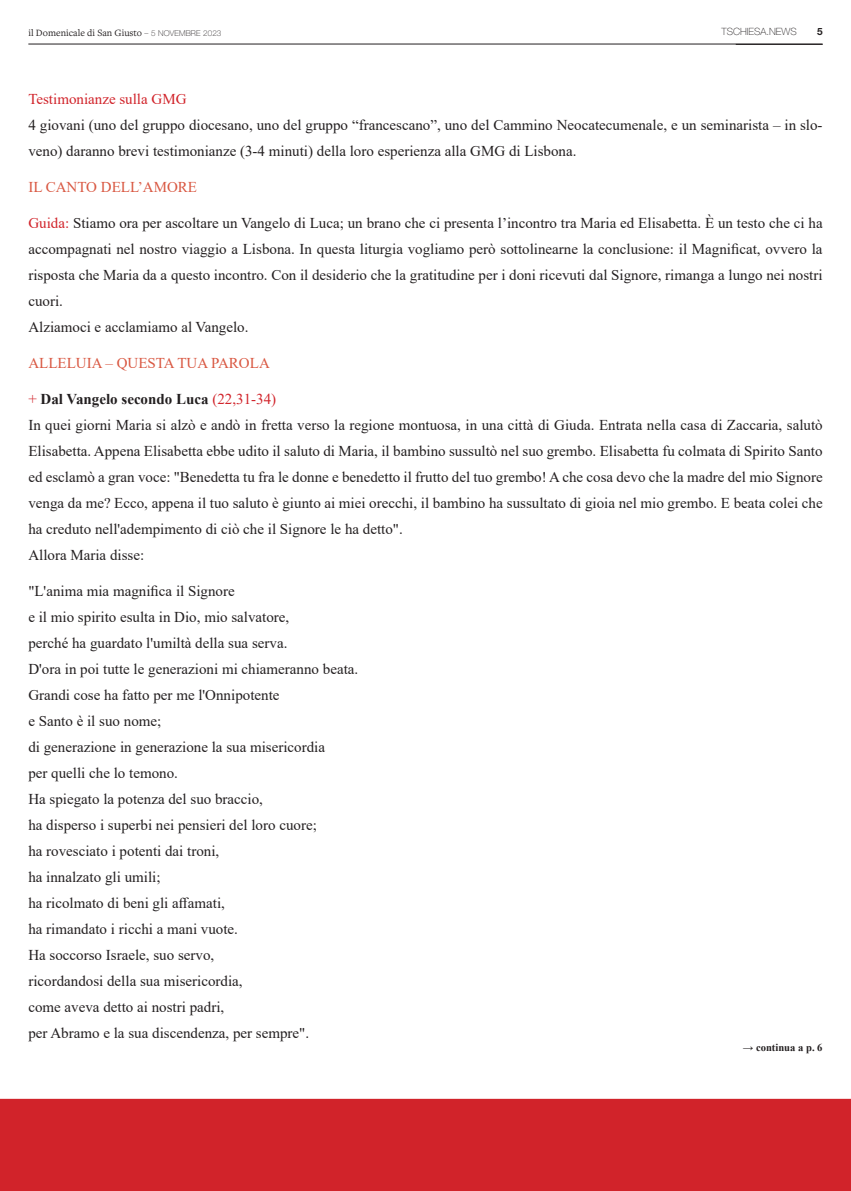
<style>
.page{position:relative;width:851px;height:1191px;background:#fff}
.page>*{position:absolute;margin:0;border:0;box-sizing:border-box;transform-origin:0 0}
.t1{font:15px/26px "Times New Roman";color:#231f20;text-align:justify}
.t2{font:15px "Times New Roman";color:#d95842}
.t3{font:700 15px "Times New Roman";color:#231f20}
.t4{font:15px "Times New Roman";color:#d1232a}
.t5{font:700 10.6px "Times New Roman";color:#231f20}
.t6{font:10px "Freight Text Pro";color:#231f20}
.t7{font:100 10px "Helvetica Neue LT Std";color:#231f20}
.t8{font:700 10px "Helvetica Neue LT Std";color:#231f20}
.s1{font-family:"Helvetica Neue LT Std";font-weight:100;font-size:8px}
.s2{color:#d1232a}
.s3{font-weight:400;color:#d1232a}
</style>
<div class="page">
<hr style="left:28px;top:44px;width:794px;height:1px;background:#231f20">
<div style="left:0;top:1098px;width:850px;height:93px;background:#d1232a"></div>
<p class="t6" style="left:28px;top:26px;width:194px">il Domenicale di San Giusto <span class="s1">– 5 NOVEMBRE 2023</span></p>
<p class="t7" style="left:721px;top:26px;width:77px">TSCHIESA.NEWS</p>
<p class="t8" style="left:816px;top:26px;width:7px">5</p>
<p class="t4" style="left:28px;top:88px;width:160px">Testimonianze sulla GMG</p>
<p class="t1" style="left:28px;top:111px;width:795px">4 giovani (uno del gruppo diocesano, uno del gruppo “francescano”, uno del Cammino Neocatecumenale, e un seminarista – in slo&shy;veno) daranno brevi testimonianze (3-4 minuti) della loro esperienza alla GMG di Lisbona.</p>
<p class="t2" style="left:28px;top:176px;width:170px">IL CANTO DELL’AMORE</p>
<p class="t1" style="left:28px;top:209px;width:795px"><span class="s2">Guida:</span> Stiamo ora per ascoltare un Vangelo di Luca; un brano che ci presenta l’incontro tra Maria ed Elisabetta. È un testo che ci ha accompagnati nel nostro viaggio a Lisbona. In questa liturgia vogliamo però sottolinearne la conclusione: il Magnificat, ovvero la risposta che Maria da a questo incontro. Con il desiderio che la gratitudine per i doni ricevuti dal Signore, rimanga a lungo nei nostri cuori.</p>
<p class="t1" style="left:28px;top:313px;width:222px">Alziamoci e acclamiamo al Vangelo.</p>
<p class="t2" style="left:28px;top:352px;width:243px">ALLELUIA – QUESTA TUA PAROLA</p>
<p class="t3" style="left:28px;top:388px;width:249px"><span class="s3">+</span> Dal Vangelo secondo Luca <span class="s3">(22,31-34)</span></p>
<p class="t1" style="left:28px;top:411px;width:795px">In quei giorni Maria si alzò e andò in fretta verso la regione montuosa, in una città di Giuda. Entrata nella casa di Zaccaria, salutò Elisabetta. Appena Elisabetta ebbe udito il saluto di Maria, il bambino sussultò nel suo grembo. Elisabetta fu colmata di Spirito Santo ed esclamò a gran voce: "Benedetta tu fra le donne e benedetto il frutto del tuo grembo! A che cosa devo che la madre del mio Signore venga da me? Ecco, appena il tuo saluto è giunto ai miei orecchi, il bambino ha sussultato di gioia nel mio grembo. E beata colei che ha creduto nell'adempimento di ciò che il Signore le ha detto".</p>
<p class="t1" style="left:28px;top:541px;width:117px">Allora Maria disse:</p>
<p class="t1" style="left:28px;top:577px;width:208px">"L'anima mia magnifica il Signore</p>
<p class="t1" style="left:28px;top:603px;width:262px">e il mio spirito esulta in Dio, mio salvatore,</p>
<p class="t1" style="left:28px;top:629px;width:260px">perché ha guardato l'umiltà della sua serva.</p>
<p class="t1" style="left:28px;top:655px;width:331px">D'ora in poi tutte le generazioni mi chiameranno beata.</p>
<p class="t1" style="left:28px;top:681px;width:252px">Grandi cose ha fatto per me l'Onnipotente</p>
<p class="t1" style="left:28px;top:707px;width:134px">e Santo è il suo nome;</p>
<p class="t1" style="left:28px;top:733px;width:298px">di generazione in generazione la sua misericordia</p>
<p class="t1" style="left:28px;top:759px;width:151px">per quelli che lo temono.</p>
<p class="t1" style="left:28px;top:785px;width:236px">Ha spiegato la potenza del suo braccio,</p>
<p class="t1" style="left:28px;top:811px;width:290px">ha disperso i superbi nei pensieri del loro cuore;</p>
<p class="t1" style="left:28px;top:837px;width:192px">ha rovesciato i potenti dai troni,</p>
<p class="t1" style="left:28px;top:863px;width:134px">ha innalzato gli umili;</p>
<p class="t1" style="left:28px;top:889px;width:198px">ha ricolmato di beni gli affamati,</p>
<p class="t1" style="left:28px;top:915px;width:211px">ha rimandato i ricchi a mani vuote.</p>
<p class="t1" style="left:28px;top:941px;width:187px">Ha soccorso Israele, suo servo,</p>
<p class="t1" style="left:28px;top:967px;width:216px">ricordandosi della sua misericordia,</p>
<p class="t1" style="left:28px;top:993px;width:197px">come aveva detto ai nostri padri,</p>
<p class="t1" style="left:28px;top:1019px;width:282px">per Abramo e la sua discendenza, per sempre".</p>
<p class="t5" style="left:742px;top:1040px;width:81px">→ continua a p. 6</p>
</div>
